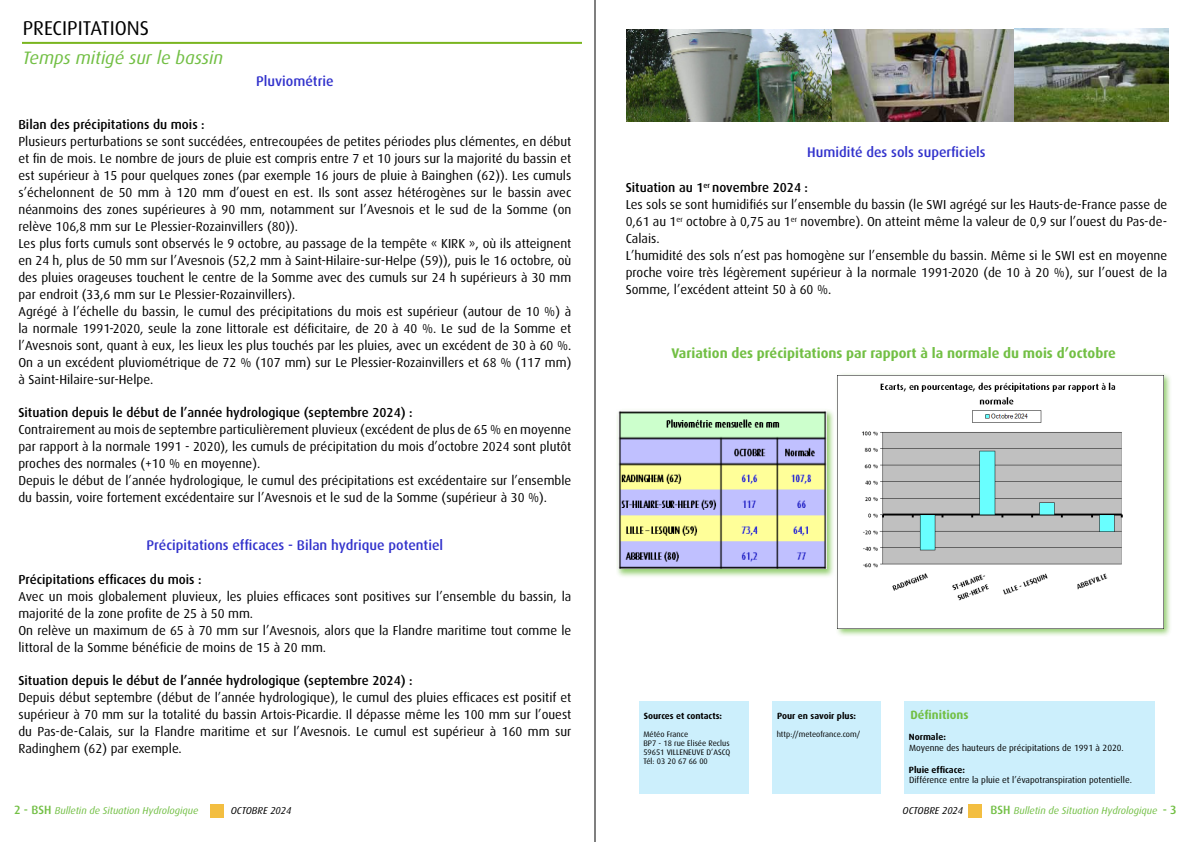
<style>
.page{position:relative;width:1191px;height:842px;background:#fff}
.page>*{position:absolute;margin:0;border:0;box-sizing:border-box;transform-origin:0 0}
.t1{font:20px "Dax OT";color:#000}
.t2{font:italic 18px "Dax OT";color:#72bf44}
.t3{font:500 14px "Dax OT";color:#33c}
.t4{font:700 14px "Dax OT";color:#72bf44}
.t5{font:13px/17px "Dax OT";color:#000}
.t6{font:500 13px "Dax OT";color:#000}
.t7{font:700 12px "Dax OT";color:#72bf44}
.t8{font:italic 10px "Dax OT";color:#72bf44}
.t9{font:italic 10px "Dax OT";color:#000}
.t10{font:9px "Dax OT";color:#000}
.t11{font:700 9px "Dax OT";color:#000}
.t12{font:8px/9px "Dax OT";color:#000}
.s1{font-weight:500}
.s2{font-weight:500;font-style:normal;font-size:12px}
</style>
<div class="page">
<div style="left:211px;top:805px;width:13px;height:13px;background:#f3be41"></div>
<div style="left:968px;top:805px;width:13px;height:13px;background:#f3be41"></div>
<img style="left:626px;top:28px;width:542px;height:94px">
<div style="left:904px;top:701px;width:251px;height:92px;background:#cceffc"></div>
<div style="left:639px;top:701px;width:109px;height:92px;background:#cceffc"></div>
<hr style="left:23px;top:42px;width:558px;height:2px;background:#7ab51f">
<div style="left:615px;top:408px;width:219px;height:170px;background:#72bf44;opacity:.75"></div>
<img style="left:618px;top:410px;width:208px;height:159px">
<div style="left:834px;top:372px;width:337px;height:265px;background:#72bf44;opacity:.75"></div>
<img style="left:837px;top:375px;width:326px;height:254px">
<div style="left:772px;top:701px;width:108px;height:92px;background:#cceffc"></div>
<hr style="left:594px;top:0;width:1px;height:842px;background:#000">
<h1 class="t1" style="left:23px;top:17px;width:128px">PRECIPITATIONS</h1>
<h2 class="t2" style="left:23px;top:48px;width:202px">Temps mitigé sur le bassin</h2>
<p class="t3" style="left:256px;top:73px;width:79px">Pluviométrie</p>
<p class="t6" style="left:18px;top:117px;width:188px">Bilan des précipitations du mois :</p>
<p class="t5" style="left:18px;top:133px;width:554px">Plusieurs perturbations se sont succédées, entrecoupées de petites périodes plus clémentes, en début et fin de mois. Le nombre de jours de pluie est compris entre 7 et 10 jours sur la majorité du bassin et est supérieur à 15 pour quelques zones (par exemple 16 jours de pluie à Bainghen (62)). Les cumuls s’échelonnent de 50 mm à 120 mm d’ouest en est. Ils sont assez hétérogènes sur le bassin avec néanmoins des zones supérieures à 90 mm, notamment sur l’Avesnois et le sud de la Somme (on relève 106,8 mm sur Le Plessier-Rozainvillers (80)).<br>Les plus forts cumuls sont observés le 9 octobre, au passage de la tempête « KIRK », où ils atteignent en 24 h, plus de 50 mm sur l’Avesnois (52,2 mm à Saint-Hilaire-sur-Helpe (59)), puis le 16 octobre, où des pluies orageuses touchent le centre de la Somme avec des cumuls sur 24 h supérieurs à 30 mm par endroit (33,6 mm sur Le Plessier-Rozainvillers).<br>Agrégé à l’échelle du bassin, le cumul des précipitations du mois est supérieur (autour de 10 %) à la normale 1991-2020, seule la zone littorale est déficitaire, de 20 à 40 %. Le sud de la Somme et l’Avesnois sont, quant à eux, les lieux les plus touchés par les pluies, avec un excédent de 30 à 60 %.<br>On a un excédent pluviométrique de 72 % (107 mm) sur Le Plessier-Rozainvillers et 68 % (117 mm) à Saint-Hilaire-sur-Helpe.</p>
<p class="t6" style="left:18px;top:405px;width:396px">Situation depuis le début de l’année hydrologique (septembre 2024) :</p>
<p class="t5" style="left:18px;top:421px;width:554px">Contrairement au mois de septembre particulièrement pluvieux (excédent de plus de 65 % en moyenne par rapport à la normale 1991 - 2020), les cumuls de précipitation du mois d’octobre 2024 sont plutôt proches des normales (+10 % en moyenne).<br>Depuis le début de l’année hydrologique, le cumul des précipitations est excédentaire sur l’ensemble du bassin, voire fortement excédentaire sur l’Avesnois et le sud de la Somme (supérieur à 30 %).</p>
<p class="t3" style="left:147px;top:537px;width:298px">Précipitations efficaces - Bilan hydrique potentiel</p>
<p class="t6" style="left:18px;top:572px;width:185px">Précipitations efficaces du mois :</p>
<p class="t5" style="left:18px;top:588px;width:554px">Avec un mois globalement pluvieux, les pluies efficaces sont positives sur l’ensemble du bassin, la majorité de la zone profite de 25 à 50 mm.<br>On relève un maximum de 65 à 70 mm sur l’Avesnois, alors que la Flandre maritime tout comme le littoral de la Somme bénéficie de moins de 15 à 20 mm.</p>
<p class="t6" style="left:18px;top:673px;width:396px">Situation depuis le début de l’année hydrologique (septembre 2024) :</p>
<p class="t5" style="left:18px;top:689px;width:554px;text-align:justify">Depuis début septembre (début de l’année hydrologique), le cumul des pluies efficaces est positif et supérieur à 70 mm sur la totalité du bassin Artois-Picardie. Il dépasse même les 100 mm sur l’ouest du Pas-de-Calais, sur la Flandre maritime et sur l’Avesnois. Le cumul est supérieur à 160 mm sur Radinghem (62) par exemple.</p>
<p class="t3" style="left:807px;top:144px;width:180px">Humidité des sols superficiels</p>
<p class="t5" style="left:625px;top:179px;width:543px"><span class="s1">Situation au 1</span><sup>er</sup> <span class="s1">novembre 2024 :<br></span>Les sols se sont humidifiés sur l’ensemble du bassin (le SWI agrégé sur les Hauts-de-France passe de 0,61 au 1<sup>er</sup> octobre à 0,75 au 1<sup>er</sup> novembre). On atteint même la valeur de 0,9 sur l’ouest du Pas-de-Calais.<br>L’humidité des sols n’est pas homogène sur l’ensemble du bassin. Même si le SWI est en moyenne proche voire très légèrement supérieur à la normale 1991-2020 (de 10 à 20 %), sur l’ouest de la Somme, l’excédent atteint 50 à 60 %.</p>
<p class="t4" style="left:671px;top:345px;width:446px">Variation des précipitations par rapport à la normale du mois d’octobre</p>
<p class="t11" style="left:644px;top:711px;width:80px">Sources et contacts:</p>
<p class="t12" style="left:643px;top:730px;width:88px">Météo France<br>BP7 - 18 rue Elisée Reclus<br>59651 VILLENEUVE D’ASCQ<br>Tél: 03 20 67 66 00</p>
<p class="t11" style="left:777px;top:711px;width:81px">Pour en savoir plus:</p>
<p class="t12" style="left:776px;top:730px;width:85px">http://meteofrance.com/</p>
<p class="t7" style="left:910px;top:708px;width:60px">Définitions</p>
<p class="t11" style="left:909px;top:732px;width:38px">Normale:</p>
<p class="t10" style="left:909px;top:743px;width:216px">Moyenne des hauteurs de précipitations de 1991 à 2020.</p>
<p class="t11" style="left:909px;top:764px;width:57px">Pluie efficace:</p>
<p class="t10" style="left:909px;top:775px;width:224px">Différence entre la pluie et l’évapotranspiration potentielle.</p>
<p class="t8" style="left:14px;top:805px;width:186px"><span class="s2">2 - BSH</span> Bulletin de Situation Hydrologique</p>
<p class="t9" style="left:231px;top:805px;width:62px">OCTOBRE 2024</p>
<p class="t9" style="left:902px;top:805px;width:62px">OCTOBRE 2024</p>
<p class="t8" style="left:990px;top:805px;width:188px"><span class="s2">BSH</span> Bulletin de Situation Hydrologique <span class="s2">- 3</span></p>
</div>
